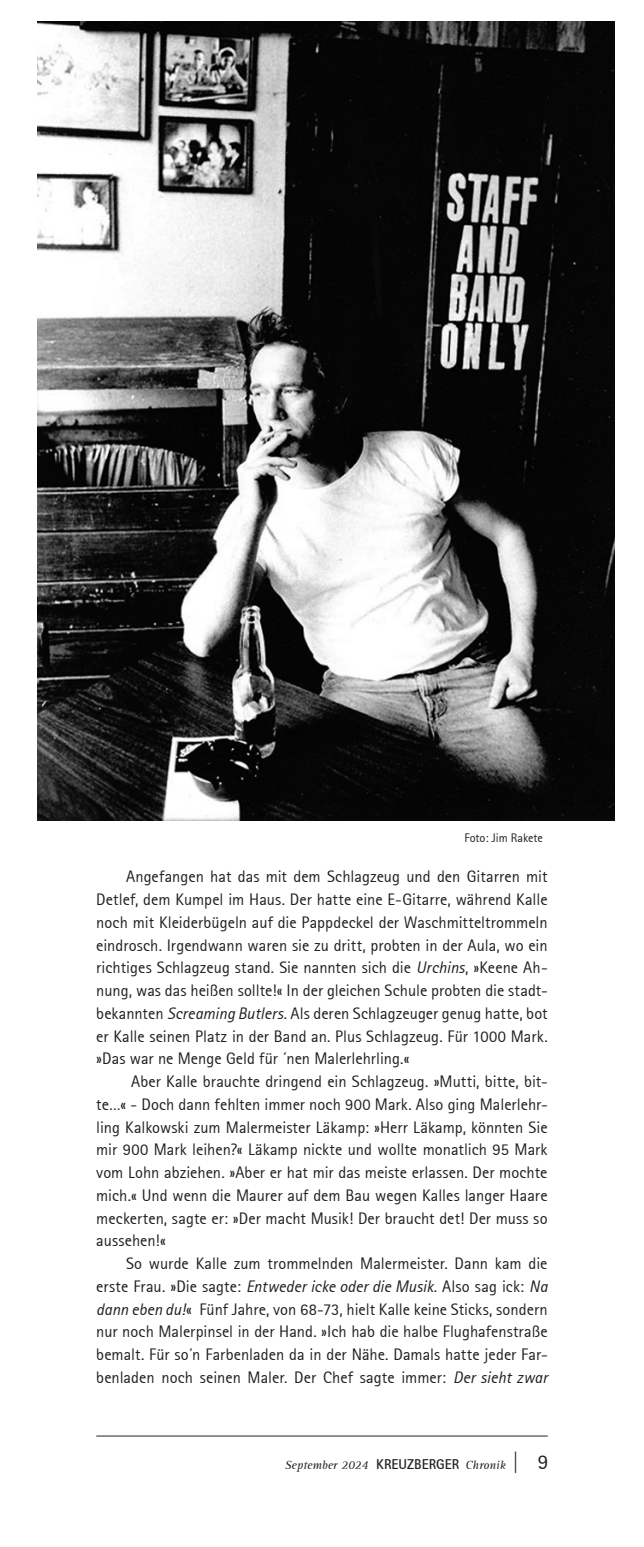
<style>
.page{position:relative;width:644px;height:1547px;background:#fff}
.page>*{position:absolute;margin:0;border:0;box-sizing:border-box;transform-origin:0 0}
.Fließtext{font:16.45px/22.8px "Rotis Sans Serif";color:#231f20;text-align:justify}
.t1{font:italic 12.25px "Rotis Serif";color:#231f20}
.t2{font:12.25px "Rotis Sans Serif";letter-spacing:-.005em;color:#231f20}
.s1{font-style:italic}
.s2{font-family:"Rotis Sans Serif";font-weight:700;font-style:normal;font-size:14px}
.s3{font-family:"Rotis Sans Serif";font-style:normal;font-size:21px}
</style>
<div class="page">
<hr style="left:96px;top:1436px;width:452px;height:1px;background:#231f20">
<img style="left:38px;top:22px;width:576px;height:798px">
<p class="t2" style="left:465px;top:831px;width:80px">Foto: Jim Rakete</p>
<p class="Fließtext" style="left:96px;top:865px;width:453px;text-indent:30px">Angefangen hat das mit dem Schlagzeug und den Gitarren mit Detlef, dem Kumpel im Haus. Der hatte eine E-Gitarre, während Kalle noch mit Kleiderbügeln auf die Pappdeckel der Waschmitteltrommeln eindrosch. Irgendwann waren sie zu dritt, probten in der Aula, wo ein richtiges Schlagzeug stand. Sie nannten sich die <span class="s1">Urchins</span>, »Keene Ah&shy;nung, was das heißen sollte!« In der gleichen Schule probten die stadt&shy;bekannten <span class="s1">Screaming Butlers</span>. Als deren Schlagzeuger genug hatte, bot er Kalle seinen Platz in der Band an. Plus Schlagzeug. Für 1000 Mark. »Das war ne Menge Geld für ´nen Malerlehrling.«</p>
<p class="Fließtext" style="left:96px;top:1070px;width:453px;text-indent:35px">Aber Kalle brauchte dringend ein Schlagzeug. »Mutti, bitte, bit&shy;te…« - Doch dann fehlten immer noch 900 Mark. Also ging Malerlehr&shy;ling Kalkowski zum Malermeister Läkamp: »Herr Läkamp, könnten Sie mir 900 Mark leihen?« Läkamp nickte und wollte monatlich 95 Mark vom Lohn abziehen. »Aber er hat mir das meiste erlassen. Der mochte mich.« Und wenn die Maurer auf dem Bau wegen Kalles langer Haare meckerten, sagte er: »Der macht Musik! Der braucht det! Der muss so aussehen!«</p>
<p class="Fließtext" style="left:96px;top:1252px;width:453px;text-indent:30px">So wurde Kalle zum trommelnden Malermeister. Dann kam die erste Frau. »Die sagte: <span class="s1">Entweder icke oder die Musik</span>. Also sag ick: <span class="s1">Na dann eben du!</span>« Fünf Jahre, von 68-73, hielt Kalle keine Sticks, sondern nur noch Malerpinsel in der Hand. »Ich hab die halbe Flughafenstraße bemalt. Für so´n Farbenladen da in der Nähe. Damals hatte jeder Far&shy;benladen noch seinen Maler. Der Chef sagte immer: <span class="s1">Der sieht zwar</span></p>
<p class="t1" style="left:285px;top:1458px;width:265px">September 2024 <span class="s2">KREUZBERGER</span> Chronik <span class="s3">| 9</span></p>
</div>
